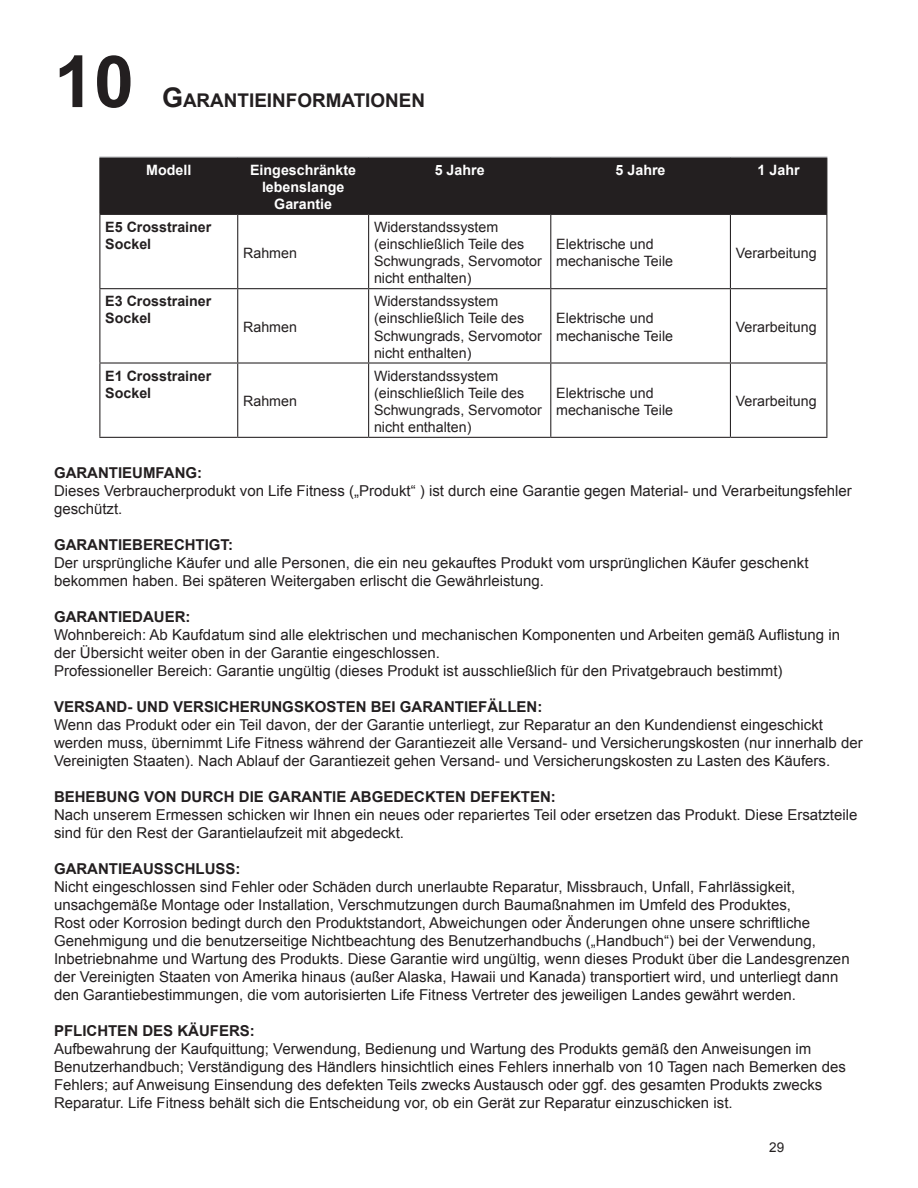
<style>
.page{position:relative;width:918px;height:1188px;background:#fff}
.page>*{position:absolute;margin:0;border:0;box-sizing:border-box;transform-origin:0 0}
.t1{font:700 72px "Arial";color:#231f20}
.t2{font:700 18.9px "Arial";color:#231f20}
.t3{font:15px/18px "Arial";color:#231f20}
.t4{font:700 15px "Arial";color:#231f20}
.t5{font:14.25px/17.1px "Arial";color:#231f20}
.t6{font:700 14.25px/17.1px "Arial";color:#231f20}
.t7{font:700 14.25px/17.1px "Arial";color:#fff;text-align:center}
.t8{font:13.5px "Arial";color:#231f20}
.s1{font-size:27px}
</style>
<div class="page">
<div style="left:100px;top:158px;width:726px;height:56px;background:#231f20"></div>
<hr style="left:99px;top:158px;width:1px;height:56px;background:#231f20">
<hr style="left:237px;top:158px;width:1px;height:56px;background:#231f20">
<hr style="left:368px;top:158px;width:1px;height:56px;background:#231f20">
<hr style="left:550px;top:158px;width:1px;height:56px;background:#231f20">
<hr style="left:730px;top:158px;width:1px;height:56px;background:#231f20">
<hr style="left:826px;top:158px;width:1px;height:56px;background:#231f20">
<hr style="left:99px;top:214px;width:139px;height:1px;background:#231f20">
<hr style="left:99px;top:215px;width:1px;height:73px;background:#231f20">
<hr style="left:238px;top:214px;width:131px;height:1px;background:#231f20">
<hr style="left:237px;top:215px;width:1px;height:73px;background:#231f20">
<hr style="left:369px;top:214px;width:182px;height:1px;background:#231f20">
<hr style="left:368px;top:215px;width:1px;height:73px;background:#231f20">
<hr style="left:551px;top:214px;width:179px;height:1px;background:#231f20">
<hr style="left:550px;top:215px;width:1px;height:73px;background:#231f20">
<hr style="left:730px;top:214px;width:97px;height:1px;background:#231f20">
<hr style="left:730px;top:215px;width:1px;height:73px;background:#231f20">
<hr style="left:826px;top:215px;width:1px;height:73px;background:#231f20">
<hr style="left:99px;top:288px;width:139px;height:1px;background:#231f20">
<hr style="left:99px;top:289px;width:1px;height:73px;background:#231f20">
<hr style="left:238px;top:288px;width:131px;height:1px;background:#231f20">
<hr style="left:237px;top:289px;width:1px;height:73px;background:#231f20">
<hr style="left:369px;top:288px;width:182px;height:1px;background:#231f20">
<hr style="left:368px;top:289px;width:1px;height:73px;background:#231f20">
<hr style="left:551px;top:288px;width:179px;height:1px;background:#231f20">
<hr style="left:550px;top:289px;width:1px;height:73px;background:#231f20">
<hr style="left:730px;top:288px;width:97px;height:1px;background:#231f20">
<hr style="left:730px;top:289px;width:1px;height:73px;background:#231f20">
<hr style="left:826px;top:289px;width:1px;height:73px;background:#231f20">
<hr style="left:99px;top:362px;width:139px;height:2px;background:#231f20">
<hr style="left:99px;top:364px;width:1px;height:73px;background:#231f20">
<hr style="left:238px;top:362px;width:131px;height:2px;background:#231f20">
<hr style="left:237px;top:364px;width:1px;height:73px;background:#231f20">
<hr style="left:369px;top:362px;width:182px;height:2px;background:#231f20">
<hr style="left:368px;top:364px;width:1px;height:73px;background:#231f20">
<hr style="left:551px;top:362px;width:179px;height:2px;background:#231f20">
<hr style="left:550px;top:364px;width:1px;height:73px;background:#231f20">
<hr style="left:730px;top:362px;width:97px;height:2px;background:#231f20">
<hr style="left:730px;top:364px;width:1px;height:73px;background:#231f20">
<hr style="left:826px;top:364px;width:1px;height:73px;background:#231f20">
<hr style="left:99px;top:437px;width:139px;height:1px;background:#231f20">
<hr style="left:238px;top:437px;width:131px;height:1px;background:#231f20">
<hr style="left:369px;top:437px;width:182px;height:1px;background:#231f20">
<hr style="left:551px;top:437px;width:179px;height:1px;background:#231f20">
<hr style="left:730px;top:437px;width:97px;height:1px;background:#231f20">
<hr style="left:99px;top:157px;width:139px;height:1px;background:#a4a5a9">
<hr style="left:238px;top:157px;width:131px;height:1px;background:#a4a5a9">
<hr style="left:369px;top:157px;width:182px;height:1px;background:#a4a5a9">
<hr style="left:551px;top:157px;width:179px;height:1px;background:#a4a5a9">
<hr style="left:730px;top:157px;width:97px;height:1px;background:#a4a5a9">
<p class="t1" style="left:54px;top:34px;width:82px">10</p>
<p class="t2" style="left:162px;top:88px;width:265px"><span class="s1">G</span>ARANTIEINFORMATIONEN</p>
<p class="t7" style="left:146px;top:162px;width:47px">Modell</p>
<p class="t7" style="left:250px;top:162px;width:108px">Eingeschränkte lebenslange<br>Garantie</p>
<p class="t7" style="left:435px;top:162px;width:51px">5 Jahre</p>
<p class="t7" style="left:616px;top:162px;width:51px">5 Jahre</p>
<p class="t7" style="left:758px;top:162px;width:43px">1 Jahr</p>
<p class="t6" style="left:105px;top:219px;width:108px">E5 Crosstrainer<br>Sockel</p>
<p class="t5" style="left:243px;top:244px;width:55px">Rahmen</p>
<p class="t5" style="left:374px;top:219px;width:169px">Widerstandssystem (einschließlich Teile des<br>Schwungrads, Servomotor nicht enthalten)</p>
<p class="t5" style="left:556px;top:236px;width:118px">Elektrische und mechanische Teile</p>
<p class="t5" style="left:736px;top:244px;width:82px">Verarbeitung</p>
<p class="t6" style="left:105px;top:293px;width:108px">E3 Crosstrainer<br>Sockel</p>
<p class="t6" style="left:105px;top:368px;width:108px">E1 Crosstrainer<br>Sockel</p>
<p class="t5" style="left:243px;top:319px;width:55px">Rahmen</p>
<p class="t5" style="left:243px;top:393px;width:55px">Rahmen</p>
<p class="t5" style="left:374px;top:293px;width:169px">Widerstandssystem (einschließlich Teile des<br>Schwungrads, Servomotor nicht enthalten)</p>
<p class="t5" style="left:374px;top:367px;width:169px">Widerstandssystem (einschließlich Teile des<br>Schwungrads, Servomotor nicht enthalten)</p>
<p class="t5" style="left:556px;top:310px;width:118px">Elektrische und mechanische Teile</p>
<p class="t5" style="left:736px;top:319px;width:82px">Verarbeitung</p>
<p class="t5" style="left:556px;top:384px;width:118px">Elektrische und mechanische Teile</p>
<p class="t5" style="left:736px;top:393px;width:82px">Verarbeitung</p>
<p class="t4" style="left:54px;top:463px;width:150px">GARANTIEUMFANG:</p>
<p class="t3" style="left:54px;top:482px;width:799px">Dieses Verbraucherprodukt von Life Fitness („Produkt“ ) ist durch eine Garantie gegen Material- und Verarbeitungsfehler geschützt.</p>
<p class="t4" style="left:54px;top:535px;width:181px">GARANTIEBERECHTIGT:</p>
<p class="t3" style="left:54px;top:554px;width:756px">Der ursprüngliche Käufer und alle Personen, die ein neu gekauftes Produkt vom ursprünglichen Käufer geschenkt bekommen haben. Bei späteren Weitergaben erlischt die Gewährleistung.</p>
<p class="t4" style="left:54px;top:607px;width:138px">GARANTIEDAUER:</p>
<p class="t3" style="left:54px;top:626px;width:788px">Wohnbereich: Ab Kaufdatum sind alle elektrischen und mechanischen Komponenten und Arbeiten gemäß Auflistung in der Übersicht weiter oben in der Garantie eingeschlossen.</p>
<p class="t3" style="left:54px;top:662px;width:730px">Professioneller Bereich: Garantie ungültig (dieses Produkt ist ausschließlich für den Privatgebrauch bestimmt)</p>
<p class="t4" style="left:54px;top:697px;width:490px">VERSAND- UND VERSICHERUNGSKOSTEN BEI GARANTIEFÄLLEN:</p>
<p class="t3" style="left:54px;top:716px;width:810px">Wenn das Produkt oder ein Teil davon, der der Garantie unterliegt, zur Reparatur an den Kundendienst eingeschickt werden muss, übernimmt Life Fitness während der Garantiezeit alle Versand- und Versicherungskosten (nur innerhalb der<br>Vereinigten Staaten). Nach Ablauf der Garantiezeit gehen Versand- und Versicherungskosten zu Lasten des Käufers.</p>
<p class="t4" style="left:54px;top:787px;width:503px">BEHEBUNG VON DURCH DIE GARANTIE ABGEDECKTEN DEFEKTEN:</p>
<p class="t3" style="left:54px;top:806px;width:805px">Nach unserem Ermessen schicken wir Ihnen ein neues oder repariertes Teil oder ersetzen das Produkt. Diese Ersatzteile sind für den Rest der Garantielaufzeit mit abgedeckt.</p>
<p class="t4" style="left:54px;top:859px;width:188px">GARANTIEAUSSCHLUSS:</p>
<p class="t3" style="left:54px;top:878px;width:797px">Nicht eingeschlossen sind Fehler oder Schäden durch unerlaubte Reparatur, Missbrauch, Unfall, Fahrlässigkeit, unsachgemäße Montage oder Installation, Verschmutzungen durch Baumaßnahmen im Umfeld des Produktes,<br>Rost oder Korrosion bedingt durch den Produktstandort, Abweichungen oder Änderungen ohne unsere schriftliche Genehmigung und die benutzerseitige Nichtbeachtung des Benutzerhandbuchs („Handbuch“) bei der Verwendung, Inbetriebnahme und Wartung des Produkts. Diese Garantie wird ungültig, wenn dieses Produkt über die Landesgrenzen der Vereinigten Staaten von Amerika hinaus (außer Alaska, Hawaii und Kanada) transportiert wird, und unterliegt dann den Garantiebestimmungen, die vom autorisierten Life Fitness Vertreter des jeweiligen Landes gewährt werden.</p>
<p class="t4" style="left:54px;top:1021px;width:202px">PFLICHTEN DES KÄUFERS:</p>
<p class="t3" style="left:54px;top:1040px;width:793px">Aufbewahrung der Kaufquittung; Verwendung, Bedienung und Wartung des Produkts gemäß den Anweisungen im Benutzerhandbuch; Verständigung des Händlers hinsichtlich eines Fehlers innerhalb von 10 Tagen nach Bemerken des Fehlers; auf Anweisung Einsendung des defekten Teils zwecks Austausch oder ggf. des gesamten Produkts zwecks Reparatur. Life Fitness behält sich die Entscheidung vor, ob ein Gerät zur Reparatur einzuschicken ist.</p>
<p class="t8" style="left:769px;top:1138px;width:17px">29</p>
</div>
